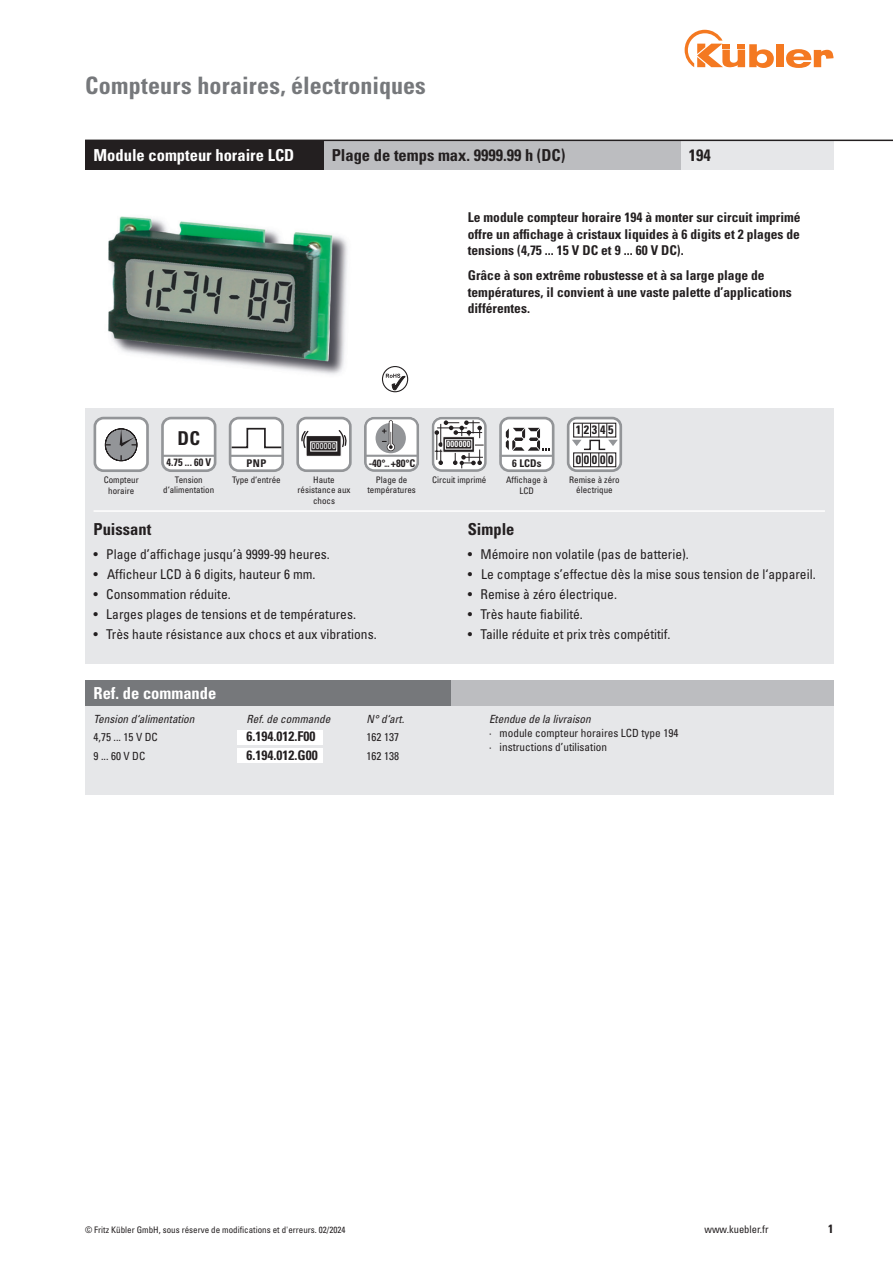
<style>
.page{position:relative;width:893px;height:1263px;background:#fff}
.page>*{position:absolute;margin:0;border:0;box-sizing:border-box;transform-origin:0 0}
.t1{font:700 condensed 24px "Univers LT Std";color:#76787b}
.t2{font:700 condensed 19.05px "Univers LT Std";color:#231f20}
.t3{font:700 condensed 16.5px "Univers LT Std";color:#231f20}
.t4{font:700 condensed 16.5px "Univers LT Std";color:#fff}
.t5{font:condensed 13.5px "Univers LT Std";color:#231f20}
.t6{font:700 condensed 13.5px/16.5px "Univers LT Std";color:#231f20;text-align:justify}
.t7{font:700 condensed 12.15px "Univers LT Std";letter-spacing:.22em;color:#231f20}
.t8{font:700 condensed 12px "Univers LT Std";color:#231f20}
.t9{font:condensed 11.25px/14.2px "Univers LT Std";color:#231f20}
.t10{font:italic condensed 11.25px "Univers LT Std";color:#231f20}
.t11{font:700 condensed 10.65px "Univers LT Std";letter-spacing:.01em;color:#231f20}
.t12{font:condensed 10.5px "Univers LT Std";color:#231f20}
.t13{font:condensed 9px/10.5px "Univers LT Std";color:#231f20;text-align:center}
.t14{font:700 condensed 8.7px "Univers LT Std";letter-spacing:.04em;color:#fff}
.t15{font:condensed 8.7px "Univers LT Std";letter-spacing:.04em;color:#fff}
</style>
<div class="page">
<div style="left:776px;top:44px;width:8px;height:23px;background:#f47921"></div>
<svg style="left:786px;top:49px;width:47px;height:19px"></svg>
<svg style="left:685px;top:30px;width:89px;height:38px"></svg>
<img style="left:108px;top:216px;width:240px;height:159px">
<svg style="left:382px;top:366px;width:26px;height:26px"></svg>
<div style="left:85px;top:680px;width:748px;height:115px;background:#e6e7e9"></div>
<div style="left:451px;top:680px;width:382px;height:26px;background:#bcbdc0"></div>
<div style="left:85px;top:408px;width:748px;height:255px;background:#e6e7e9"></div>
<svg style="left:364px;top:417px;width:55px;height:55px;background:#cecfd0"></svg>
<svg style="left:432px;top:417px;width:55px;height:55px;background:#c1c1c2"></svg>
<div style="left:443px;top:436px;width:32px;height:17px;background:#231f20;border:1px solid #fff"></div>
<div style="left:445px;top:439px;width:27px;height:11px;border:1px solid #fff"></div>
<div style="left:162px;top:418px;width:53px;height:53px;background:#fff;border-radius:9px"></div>
<div style="left:161px;top:417px;width:55px;height:55px;border:3px solid #939598;border-radius:9px"></div>
<hr style="left:162px;top:455px;width:52px;height:2px;background:#939598">
<div style="left:230px;top:418px;width:53px;height:53px;background:#fff;border-radius:9px"></div>
<div style="left:229px;top:417px;width:55px;height:55px;border:3px solid #939598;border-radius:9px"></div>
<hr style="left:229px;top:455px;width:53px;height:2px;background:#939598">
<svg style="left:230px;top:427px;width:53px;height:22px"></svg>
<div style="left:298px;top:418px;width:52px;height:53px;background:#fff;border-radius:9px"></div>
<div style="left:296px;top:417px;width:56px;height:55px;border:3px solid #939598;border-radius:9px"></div>
<svg style="left:306px;top:435px;width:36px;height:22px"></svg>
<svg style="left:301px;top:430px;width:46px;height:19px"></svg>
<div style="left:501px;top:418px;width:52px;height:53px;background:#fff;border-radius:9px"></div>
<div style="left:499px;top:417px;width:55px;height:55px;border:3px solid #939598;border-radius:9px"></div>
<hr style="left:500px;top:455px;width:52px;height:2px;background:#939598">
<svg style="left:506px;top:428px;width:44px;height:23px"></svg>
<svg style="left:568px;top:418px;width:53px;height:53px"></svg>
<div style="left:567px;top:417px;width:55px;height:55px;border:3px solid #939598;border-radius:9px"></div>
<svg style="left:572px;top:423px;width:46px;height:44px;background:#d3d2d2"></svg>
<div style="left:95px;top:418px;width:52px;height:53px;background:#fff;border-radius:9px"></div>
<div style="left:94px;top:417px;width:55px;height:55px;border:3px solid #939598;border-radius:9px"></div>
<svg style="left:105px;top:428px;width:33px;height:33px"></svg>
<hr style="left:94px;top:510px;width:731px;height:2px;background:#fff">
<div style="left:238px;top:730px;width:85px;height:15px;background:#fff"></div>
<div style="left:238px;top:748px;width:85px;height:15px;background:#fff"></div>
<div style="left:85px;top:680px;width:366px;height:26px;background:#76787b"></div>
<div style="left:680px;top:140px;width:153px;height:30px;background:#e6e7e9"></div>
<div style="left:323px;top:140px;width:357px;height:30px;background:#bcbdc0"></div>
<div style="left:85px;top:140px;width:238px;height:30px;background:#231f20"></div>
<hr style="left:85px;top:140px;width:808px;height:1px;background:#231f20">
<h1 class="t1" style="left:85px;top:71px;width:342px">Compteurs horaires, électroniques</h1>
<p class="t4" style="left:94px;top:145px;width:202px">Module compteur horaire LCD</p>
<p class="t3" style="left:332px;top:145px;width:235px">Plage de temps max. 9999.99 h (DC)</p>
<p class="t3" style="left:689px;top:145px;width:23px">194</p>
<h2 class="t2" style="left:177px;top:426px;width:24px">DC</h2>
<p class="t11" style="left:166px;top:456px;width:46px">4.75 ... 60 V</p>
<p class="t11" style="left:246px;top:456px;width:21px">PNP</p>
<p class="t6" style="left:468px;top:209px;width:334px">Le module compteur horaire 194 à monter sur circuit imprimé offre un affichage à cristaux liquides à 6 digits et 2 plages de tensions (4,75 ... 15 V DC et 9 ... 60 V DC).</p>
<p class="t6" style="left:468px;top:267px;width:325px;text-align:left">Grâce à son extrême robustesse et à sa large plage de températures, il convient à une vaste palette d’applications différentes.</p>
<p class="t15" style="left:312px;top:441px;width:26px">000000</p>
<p class="t11" style="left:369px;top:456px;width:48px">-40°... +80°C</p>
<p class="t14" style="left:446px;top:439px;width:26px">000000</p>
<p class="t11" style="left:512px;top:456px;width:31px">6 LCDs</p>
<p class="t7" style="left:576px;top:423px;width:39px">12345</p>
<p class="t7" style="left:576px;top:452px;width:39px">00000</p>
<p class="t13" style="left:104px;top:474px;width:37px;line-height:11.2px">Compteur horaire</p>
<p class="t13" style="left:367px;top:474px;width:50px">Plage de températures</p>
<p class="t13" style="left:432px;top:474px;width:56px">Circuit imprimé</p>
<p class="t13" style="left:232px;top:474px;width:50px">Type d‘entrée</p>
<p class="t13" style="left:506px;top:474px;width:43px;line-height:11.2px">Affichage à<br>LCD</p>
<p class="t13" style="left:569px;top:474px;width:52px">Remise à zéro électrique</p>
<p class="t13" style="left:163px;top:474px;width:52px">Tension d‘alimentation</p>
<p class="t13" style="left:298px;top:474px;width:54px">Haute résistance aux chocs</p>
<p class="t3" style="left:94px;top:519px;width:59px">Puissant</p>
<p class="t5" style="left:94px;top:546px;width:238px">• Plage d’affichage jusqu’à 9999-99 heures.</p>
<p class="t5" style="left:94px;top:566px;width:223px">• Afficheur LCD à 6 digits, hauteur 6 mm.</p>
<p class="t5" style="left:94px;top:586px;width:139px">• Consommation réduite.</p>
<p class="t5" style="left:94px;top:606px;width:264px">• Larges plages de tensions et de températures.</p>
<p class="t5" style="left:94px;top:626px;width:285px">• Très haute résistance aux chocs et aux vibrations.</p>
<p class="t4" style="left:94px;top:683px;width:124px">Ref. de commande</p>
<p class="t10" style="left:94px;top:711px;width:102px">Tension d‘alimentation</p>
<p class="t10" style="left:247px;top:711px;width:85px">Ref. de commande</p>
<p class="t10" style="left:367px;top:711px;width:39px">N° d‘art.</p>
<p class="t9" style="left:94px;top:730px;width:66px">4,75 ... 15 V DC</p>
<p class="t6" style="left:247px;top:728px;width:70px">6.194.012.F00</p>
<p class="t9" style="left:367px;top:730px;width:34px">162 137</p>
<p class="t9" style="left:94px;top:748px;width:53px">9 ... 60 V DC</p>
<p class="t6" style="left:247px;top:746px;width:73px">6.194.012.G00</p>
<p class="t9" style="left:367px;top:748px;width:34px">162 138</p>
<p class="t3" style="left:468px;top:519px;width:48px">Simple</p>
<p class="t5" style="left:468px;top:546px;width:223px">• Mémoire non volatile (pas de batterie).</p>
<p class="t5" style="left:468px;top:566px;width:349px">• Le comptage s’effectue dès la mise sous tension de l‘appareil.</p>
<p class="t5" style="left:468px;top:586px;width:151px">• Remise à zéro électrique.</p>
<p class="t5" style="left:468px;top:606px;width:117px">• Très haute fiabilité.</p>
<p class="t5" style="left:468px;top:626px;width:204px">• Taille réduite et prix très compétitif.</p>
<p class="t10" style="left:489px;top:711px;width:103px">Etendue de la livraison</p>
<p class="t9" style="left:489px;top:725px;width:191px">· module compteur horaires LCD type 194 · instructions d’utilisation</p>
<p class="t13" style="left:85px;top:1224px;width:262px">© Fritz Kübler GmbH, sous réserve de modifications et d'erreurs. 02/2024</p>
<p class="t12" style="left:704px;top:1223px;width:66px">www.kuebler.fr</p>
<p class="t8" style="left:828px;top:1221px;width:7px">1</p>
</div>
